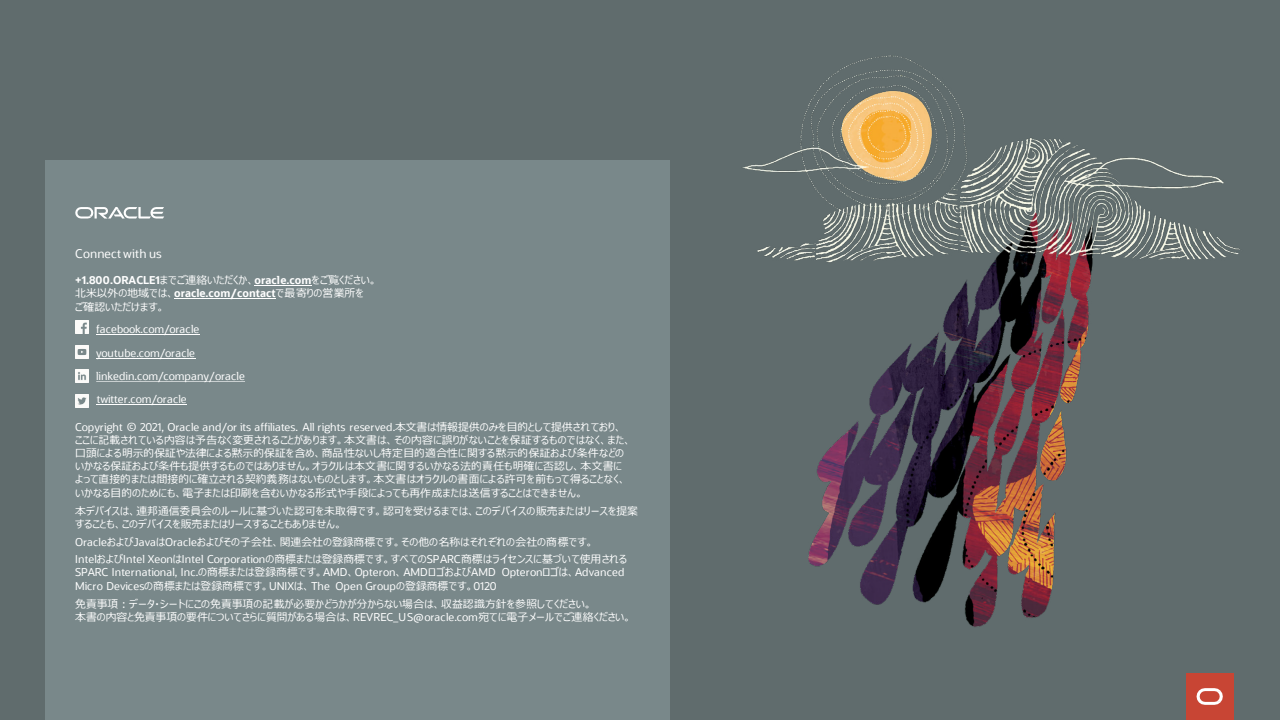
<style>
.page{position:relative;width:1280px;height:720px;background:#606c6d}
.page>*{position:absolute;margin:0;border:0;box-sizing:border-box;transform-origin:0 0}
.t1{font:12px "Oracle Sans";letter-spacing:.015em;color:#fff}
.t2{font:10.8px/13.2px "Meiryo UI";color:#fff}
.t3{font:10.8px/13.2px "Oracle Sans";letter-spacing:.01em;color:#fff}
.s1{font-family:"Oracle Sans";font-weight:700}
.s2{font-family:"Oracle Sans"}
.s3{font-family:"Meiryo UI"}
</style>
<div class="page">
<div style="left:45px;top:160px;width:624px;height:560px;background:#79888a"></div>
<svg style="left:75px;top:395px;width:13px;height:13px"></svg>
<svg style="left:75px;top:370px;width:13px;height:13px"></svg>
<svg style="left:75px;top:345px;width:13px;height:13px"></svg>
<svg style="left:75px;top:207px;width:89px;height:12px"></svg>
<svg style="left:75px;top:320px;width:13px;height:13px"></svg>
<hr style="left:255px;top:285px;width:57px;height:1px;background:#fff">
<hr style="left:174px;top:299px;width:102px;height:1px;background:#fff">
<hr style="left:96px;top:335px;width:103px;height:1px;background:#fff">
<hr style="left:96px;top:358px;width:99px;height:1px;background:#fff">
<svg style="left:96px;top:381px;width:149px;height:1px"></svg>
<hr style="left:97px;top:404px;width:90px;height:1px;background:#fff">
<div style="left:1186px;top:673px;width:47px;height:47px;background:#c84534"></div>
<img style="left:669px;top:6px;width:611px;height:700px">
<p class="t1" style="left:75px;top:247px;width:88px">Connect with us</p>
<p class="t2" style="left:75px;top:274px;width:303px"><span class="s1">+1.800.ORACLE1</span>までご連絡いただくか、<span class="s1">oracle.com</span>をご覧ください。北米以外の地域では、<span class="s1">oracle.com/contact</span>で最寄りの営業所を<br>ご確認いただけます。</p>
<p class="t3" style="left:96px;top:323px;width:104px">facebook.com/oracle</p>
<p class="t3" style="left:96px;top:346px;width:100px">youtube.com/oracle</p>
<p class="t3" style="left:96px;top:370px;width:150px">linkedin.com/company/oracle</p>
<p class="t3" style="left:97px;top:393px;width:91px">twitter.com/oracle</p>
<p class="t2" style="left:75px;top:421px;width:558px"><span class="s2">Copyright © 2021, Oracle and/or its affiliates. All rights reserved.</span>本文書は情報提供のみを目的として提供されており、ここに記載されている内容は予告なく変更されることがあります。本文書は、その内容に誤りがないことを保証するものではなく、また、口頭による明示的保証や法律による黙示的保証を含め、商品性ないし特定目的適合性に関する黙示的保証および条件などのいかなる保証および条件も提供するものではありません。オラクルは本文書に関するいかなる法的責任も明確に否認し、本文書によって直接的または間接的に確立される契約義務はないものとします。本文書はオラクルの書面による許可を前もって得ることなく、いかなる目的のためにも、電子または印刷を含むいかなる形式や手段によっても再作成または送信することはできません。</p>
<p class="t2" style="left:75px;top:506px;width:564px;line-height:12.6px">本デバイスは、連邦通信委員会のルールに基づいた認可を未取得です。認可を受けるまでは、このデバイスの販売またはリースを提案することも、このデバイスを販売またはリースすることもありません。</p>
<p class="t2" style="left:75px;top:536px;width:520px"><span class="s2">Oracle</span>および<span class="s2">Java</span>は<span class="s2">Oracle</span>およびその子会社、関連会社の登録商標です。その他の名称はそれぞれの会社の商標です。</p>
<p class="t3" style="left:75px;top:553px;width:553px">Intel<span class="s3">および</span>Intel Xeon<span class="s3">は</span>Intel Corporation<span class="s3">の商標または登録商標です。すべての</span>SPARC<span class="s3">商標はライセンスに基づいて使用される<br></span>SPARC International, Inc.<span class="s3">の商標または登録商標です。</span>AMD<span class="s3">、</span>Opteron<span class="s3">、</span>AMD<span class="s3">ロゴおよび</span>AMD Opteron<span class="s3">ロゴは、</span>Advanced<br>Micro Devices<span class="s3">の商標または登録商標です。</span>UNIX<span class="s3">は、</span>The Open Group<span class="s3">の登録商標です。</span>0120</p>
<p class="t2" style="left:75px;top:598px;width:518px">免責事項：データ・シートにこの免責事項の記載が必要かどうかが分からない場合は、収益認識方針を参照してください。</p>
<p class="t2" style="left:75px;top:611px;width:558px">本書の内容と免責事項の要件についてさらに質問がある場合は、<span class="s2">REVREC_US@oracle.com</span>宛てに電子メールでご連絡ください。</p>
</div>
